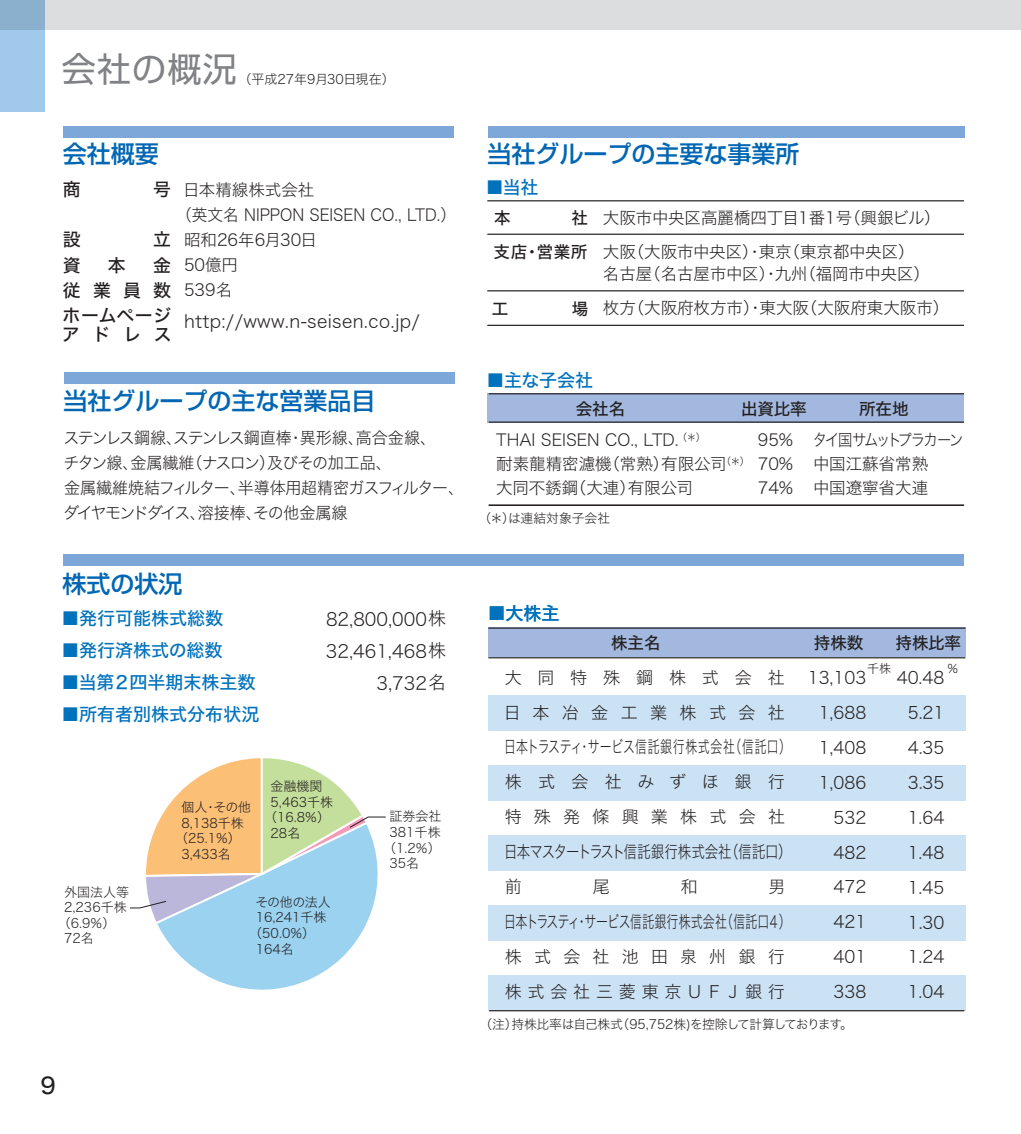
<style>
.page{position:relative;width:1021px;height:1134px;background:#fff}
.page>*{position:absolute;margin:0;border:0;box-sizing:border-box;transform-origin:0 0}
.t1{font:34px "Shin Go Pro";letter-spacing:.035em;color:#808285}
.t2{font:500 24px "Shin Go Pro";color:#0166b3}
.t3{font:22.4px "Hira Kaku Std W5";color:#231f20}
.t4{font:18px "Hira Kaku Std W5";color:#0072bc}
.t5{font:18px/32px "Hira Kaku Std W2";color:#231f20;text-align:right}
.t6{font:18px "Hira Kaku Std W2";letter-spacing:.02em;color:#231f20}
.t7{font:17.8px/25.2px "Hira Kaku Std W5";letter-spacing:.68em;color:#231f20;text-align:justify}
.t8{font:17px/34.8px "Hira Kaku Std W2";letter-spacing:.055em;color:#231f20}
.t9{font:17px/34.8px "Hira Kaku Std W2";letter-spacing:.015em;color:#231f20;text-align:right}
.t10{font:17px/34.8px "Hira Kaku Std W2";letter-spacing:.1em;color:#231f20}
.t11{font:16.4px/24px "Hira Kaku Std W2";color:#231f20}
.t12{font:16.4px/25.2px "Hira Kaku Std W2";letter-spacing:-.05em;color:#231f20}
.t13{font:16.4px "Hira Kaku Std W5";color:#231f20}
.t14{font:16.4px/24px "Hira Kaku Std W2";letter-spacing:-.03em;color:#231f20;scale:.87 1}
.t15{font:16.4px "Hira Kaku Std W2";color:#231f20;scale:.95 1}
.t16{font:13px "Hira Kaku Std W2";color:#231f20}
.t17{font:12.8px "Hira Kaku Std W2";letter-spacing:-.05em;color:#231f20}
.t18{font:12.8px "Hira Kaku Std W2";color:#231f20}
.t19{font:12px "Hira Kaku Std W2";color:#231f20}
</style>
<div class="page">
<div style="left:63px;top:126px;width:390px;height:11px;background:#7ca7d8"></div>
<div style="left:64px;top:372px;width:390px;height:12px;background:#7ca7d8"></div>
<div style="left:487px;top:394px;width:477px;height:29px;background:#a2b8df"></div>
<div style="left:488px;top:628px;width:477px;height:29px;background:#a2b8df"></div>
<div style="left:488px;top:695px;width:477px;height:35px;background:#cbe1f4"></div>
<div style="left:488px;top:765px;width:477px;height:35px;background:#cbe1f4"></div>
<div style="left:488px;top:835px;width:477px;height:35px;background:#cbe1f4"></div>
<div style="left:488px;top:905px;width:477px;height:36px;background:#cbe1f4"></div>
<div style="left:488px;top:976px;width:477px;height:35px;background:#cbe1f4"></div>
<div style="left:488px;top:126px;width:476px;height:11px;background:#7ca7d8"></div>
<div style="left:63px;top:554px;width:900px;height:12px;background:#7ca7d8"></div>
<hr style="left:488px;top:657px;width:477px;height:1px;background:#231f20">
<hr style="left:488px;top:627px;width:477px;height:2px;background:#231f20">
<hr style="left:489px;top:1010px;width:475px;height:1px;background:#231f20">
<hr style="left:487px;top:200px;width:477px;height:1px;background:#231f20">
<hr style="left:487px;top:234px;width:477px;height:1px;background:#231f20">
<hr style="left:487px;top:290px;width:477px;height:1px;background:#231f20">
<hr style="left:487px;top:325px;width:477px;height:1px;background:#231f20">
<hr style="left:488px;top:393px;width:476px;height:1px;background:#231f20">
<hr style="left:488px;top:421px;width:476px;height:2px;background:#231f20">
<div style="left:0;top:0;width:1020px;height:30px;background:#dcdddf"></div>
<div style="left:0;top:30px;width:45px;height:82px;background:#a0c9eb"></div>
<div style="left:0;top:0;width:45px;height:30px;background:#8bb0ce"></div>
<svg style="left:130px;top:758px;width:256px;height:232px"></svg>
<hr style="left:488px;top:505px;width:476px;height:1px;background:#231f20">
<h1 class="t1" style="left:62px;top:41px;width:176px">会社の概況</h1>
<p class="t16" style="left:238px;top:69px;width:158px">（平成27年9月30日現在）</p>
<h2 class="t2" style="left:63px;top:134px;width:98px">会社概要</h2>
<h2 class="t2" style="left:487px;top:134px;width:457px">当社グループの主要な事業所　　　　　　</h2>
<p class="t7" style="left:63px;top:252px;width:19px">資</p>
<p class="t7" style="left:108px;top:252px;width:19px">本</p>
<p class="t7" style="left:62px;top:252px;width:110px;text-indent:91px">金従業員数ホームページ</p>
<p class="t7" style="left:62px;top:322px;width:111px">アドレス</p>
<p class="t11" style="left:183px;top:177px;width:133px">日本精線株式会社</p>
<p class="t15" style="left:176px;top:202px;width:296px">（英文名 NIPPON SEISEN CO., LTD.）</p>
<p class="t11" style="left:184px;top:227px;width:134px">昭和26年6月30日</p>
<p class="t11" style="left:184px;top:253px;width:55px">50億円</p>
<p class="t11" style="left:184px;top:278px;width:50px">539名</p>
<p class="t6" style="left:184px;top:308px;width:237px">http://www.n-seisen.co.jp/</p>
<h2 class="t2" style="left:63px;top:381px;width:314px">当社グループの主な営業品目</h2>
<p class="t12" style="left:63px;top:425px;width:402px">ステンレス鋼線、ステンレス鋼直棒・異形線、高合金線、<br>チタン線、金属繊維（ナスロン）及びその加工品、<br>金属繊維焼結フィルター、半導体用超精密ガスフィルター、ダイヤモンドダイス、溶接棒、その他金属線</p>
<h2 class="t2" style="left:62px;top:564px;width:121px">株式の状況</h2>
<p class="t4" style="left:62px;top:605px;width:163px">■発行可能株式総数</p>
<p class="t4" style="left:62px;top:637px;width:162px">■発行済株式の総数</p>
<p class="t4" style="left:62px;top:669px;width:195px">■当第２四半期末株主数</p>
<p class="t4" style="left:62px;top:701px;width:199px">■所有者別株式分布状況</p>
<p class="t5" style="left:326px;top:603px;width:122px">82,800,000株<br>32,461,468株<br>3,732名</p>
<p class="t16" style="left:181px;top:797px;width:71px">個人・その他</p>
<p class="t16" style="left:181px;top:813px;width:64px">8,138千株</p>
<p class="t16" style="left:175px;top:828px;width:67px">（25.1％）</p>
<p class="t16" style="left:181px;top:844px;width:51px">3,433名</p>
<p class="t16" style="left:270px;top:776px;width:53px">金融機関</p>
<p class="t16" style="left:270px;top:792px;width:64px">5,463千株</p>
<p class="t16" style="left:264px;top:808px;width:67px">（16.8％）</p>
<p class="t16" style="left:270px;top:823px;width:31px">28名</p>
<p class="t16" style="left:389px;top:807px;width:53px">証券会社</p>
<p class="t16" style="left:389px;top:822px;width:53px">381千株</p>
<p class="t16" style="left:383px;top:838px;width:59px">（1.2％）</p>
<p class="t16" style="left:389px;top:853px;width:31px">35名</p>
<p class="t16" style="left:64px;top:882px;width:66px">外国法人等</p>
<p class="t16" style="left:64px;top:897px;width:64px">2,236千株</p>
<p class="t16" style="left:58px;top:913px;width:59px">（6.9％）</p>
<p class="t16" style="left:64px;top:929px;width:31px">72名</p>
<h3 class="t3" style="left:41px;top:1069px;width:17px">9</h3>
<p class="t16" style="left:255px;top:892px;width:77px">その他の法人</p>
<p class="t16" style="left:256px;top:908px;width:72px">16,241千株</p>
<p class="t16" style="left:249px;top:923px;width:67px">（50.0％）</p>
<p class="t16" style="left:256px;top:939px;width:40px">164名</p>
<p class="t4" style="left:485px;top:173px;width:54px">■当社</p>
<p class="t13" style="left:493px;top:239px;width:95px">支店・営業所</p>
<p class="t11" style="left:603px;top:200px;width:339px;line-height:34px">大阪市中央区高麗橋四丁目1番1号（興銀ビル）大阪（大阪市中央区）・東京（東京都中央区）</p>
<p class="t11" style="left:603px;top:256px;width:348px;line-height:34px">名古屋（名古屋市中区）・九州（福岡市中央区）枚方（大阪府枚方市）・東大阪（大阪府東大阪市）</p>
<p class="t4" style="left:486px;top:367px;width:108px">■主な子会社</p>
<p class="t13" style="left:576px;top:396px;width:51px">会社名</p>
<p class="t13" style="left:741px;top:396px;width:67px">出資比率</p>
<p class="t13" style="left:859px;top:396px;width:51px">所在地</p>
<p class="t11" style="left:496px;top:428px;width:255px">THAI SEISEN CO., LTD. <sup>（＊）<br></sup>耐素龍精密濾機（常熟）有限公司<sup>（＊）</sup>大同不銹鋼（大連）有限公司</p>
<p class="t11" style="left:757px;top:428px;width:37px;text-align:justify">95% 70% 74%</p>
<p class="t14" style="left:812px;top:428px;width:175px">タイ国サムットプラカーン中国江蘇省常熟<br>中国遼寧省大連</p>
<p class="t18" style="left:478px;top:508px;width:133px">（＊）は連結対象子会社</p>
<p class="t4" style="left:488px;top:599px;width:73px">■大株主</p>
<p class="t13" style="left:611px;top:630px;width:51px">株主名</p>
<p class="t13" style="left:814px;top:630px;width:51px">持株数</p>
<p class="t13" style="left:895px;top:630px;width:67px">持株比率</p>
<p class="t8" style="left:504px;top:659px;width:289px">大同特殊鋼株式会社日本冶金工業株式会社日本トラスティ・サービス信託銀行株式会社（信託口）株式会社みずほ銀行特殊発條興業株式会社日本マスタートラスト信託銀行株式会社（信託口）前</p>
<p class="t9" style="left:593px;top:869px;width:18px">尾</p>
<p class="t9" style="left:681px;top:869px;width:18px">和</p>
<p class="t10" style="left:504px;top:869px;width:288px;text-indent:264px">男日本トラスティ・サービス信託銀行株式会社（信託口４）株式会社池田泉州銀行株式会社三菱東京ＵＦＪ銀行</p>
<p class="t19" style="left:867px;top:659px;width:25px">千株</p>
<p class="t19" style="left:946px;top:659px;width:13px">％</p>
<p class="t9" style="left:807px;top:660px;width:60px">13,103<br>1,688<br>1,408<br>1,086<br>532<br>482<br>472<br>421<br>401<br>338</p>
<p class="t9" style="left:907px;top:660px;width:38px;text-align:justify;text-indent:-11px">40.48<br>5.21<br>4.35<br>3.35<br>1.64<br>1.48<br>1.45<br>1.30<br>1.24<br>1.04</p>
<p class="t17" style="left:479px;top:1015px;width:375px">（注）持株比率は自己株式（95,752株)を控除して計算しております。</p>
</div>
